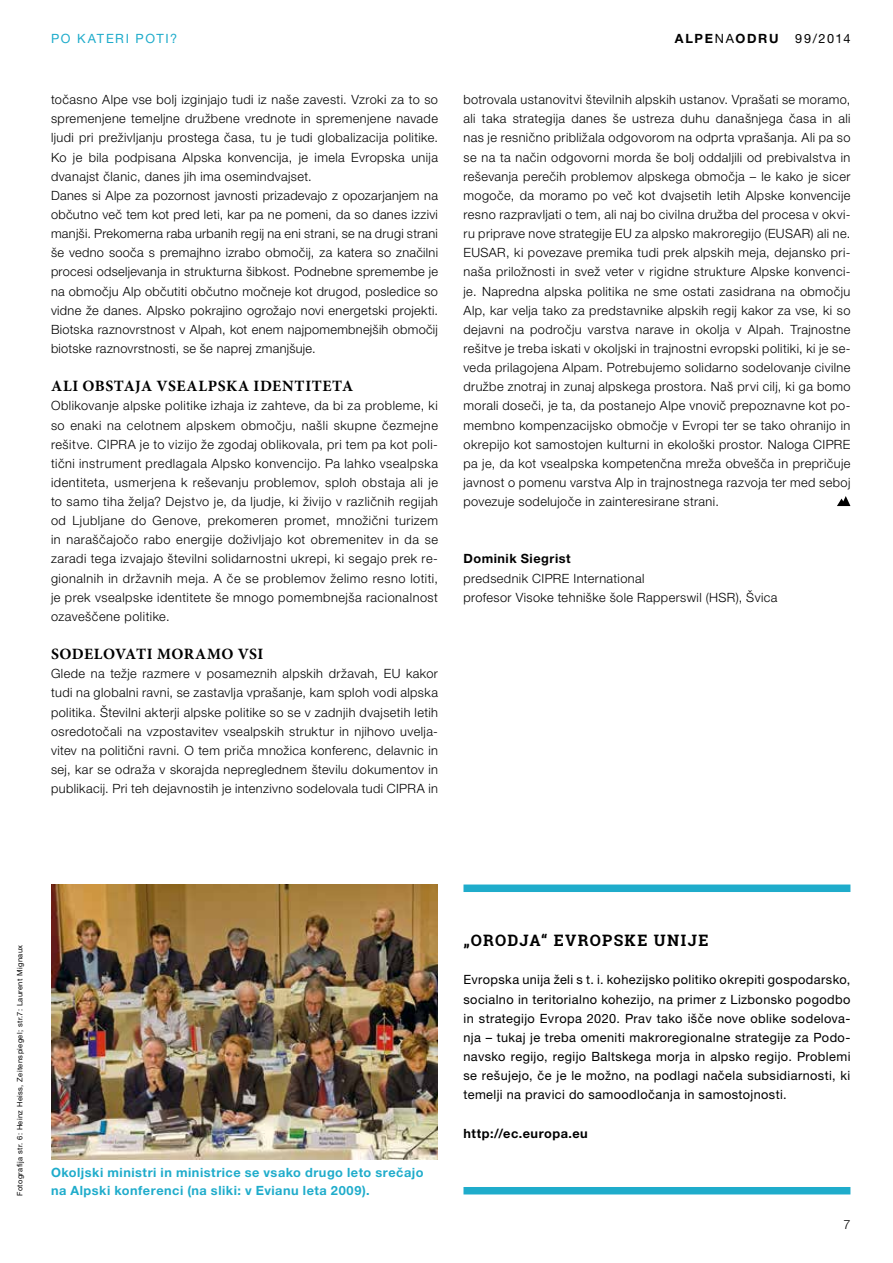
<style>
.page{position:relative;width:893px;height:1263px;background:#fff}
.page>*{position:absolute;margin:0;border:0;box-sizing:border-box;transform-origin:0 0}
.t1{font:700 15.75px "Minion Pro";letter-spacing:.035em;color:#000}
.t2{font:700 15.75px "Roboto Slab";letter-spacing:.085em;color:#000}
.t3{font:300 12.75px/19.2px "Helvetica Neue LT Pro";letter-spacing:.025em;color:#000;text-align:justify}
.t4{font:12.75px/19.2px "Helvetica Neue LT Pro";letter-spacing:.035em;color:#000;text-align:justify}
.t5{font:700 12.75px/18px "Helvetica Neue LT Pro";letter-spacing:.04em;color:#1faccb}
.t6{font:700 12.75px "Helvetica Neue LT Pro";letter-spacing:.04em;color:#000}
.t7{font:12.75px "Helvetica Neue LT Pro";letter-spacing:.13em;color:#1faccb}
.t8{font:700 12.75px "Helvetica Neue LT Pro";letter-spacing:.135em;color:#000}
.t9{font:7.5px "Helvetica Neue LT Pro";letter-spacing:.05em;color:#000}
.s1{font-weight:400}
</style>
<div class="page">
<div style="left:463px;top:884px;width:387px;height:8px;background:#1faccb"></div>
<div style="left:463px;top:1187px;width:387px;height:7px;background:#1faccb"></div>
<svg style="left:837px;top:496px;width:13px;height:10px"></svg>
<img style="left:51px;top:884px;width:387px;height:276px">
<p class="t7" style="left:51px;top:31px;width:128px">PO KATERI POTI?</p>
<p class="t8" style="left:675px;top:31px;width:105px">ALPE<span class="s1">NA</span>ODRU</p>
<p class="t4" style="left:795px;top:29px;width:57px">99/2014</p>
<p class="t3" style="left:51px;top:90px;width:388px;text-align:left">točasno Alpe vse bolj izginjajo tudi iz naše zavesti. Vzroki za to so spremenjene temeljne družbene vrednote in spremenjene navade ljudi pri preživljanju prostega časa, tu je tudi globalizacija politike.<br>Ko je bila podpisana Alpska konvencija, je imela Evropska unija dvanajst članic, danes jih ima osemindvajset.<br>Danes si Alpe za pozornost javnosti prizadevajo z opozarjanjem na občutno več tem kot pred leti, kar pa ne pomeni, da so danes izzivi manjši. Prekomerna raba urbanih regij na eni strani, se na drugi strani še vedno sooča s premajhno izrabo območij, za katera so značilni procesi odseljevanja in strukturna šibkost. Podnebne spremembe je na območju Alp občutiti občutno močneje kot drugod, posledice so vidne že danes. Alpsko pokrajino ogrožajo novi energetski projekti.<br>Biotska raznovrstnost v Alpah, kot enem najpomembnejših območij biotske raznovrstnosti, se še naprej zmanjšuje.</p>
<p class="t1" style="left:51px;top:375px;width:304px">ALI OBSTAJA VSEALPSKA IDENTITETA</p>
<p class="t3" style="left:51px;top:396px;width:388px">Oblikovanje alpske politike izhaja iz zahteve, da bi za probleme, ki so enaki na celotnem alpskem območju, našli skupne čezmejne rešitve. CIPRA je to vizijo že zgodaj oblikovala, pri tem pa kot poli&shy;tični instrument predlagala Alpsko konvencijo. Pa lahko vsealpska identiteta, usmerjena k reševanju problemov, sploh obstaja ali je to samo tiha želja? Dejstvo je, da ljudje, ki živijo v različnih regijah od Ljubljane do Genove, prekomeren promet, množični turizem in naraščajočo rabo energije doživljajo kot obremenitev in da se zaradi tega izvajajo številni solidarnostni ukrepi, ki segajo prek re&shy;gionalnih in državnih meja. A če se problemov želimo resno lotiti, je prek vsealpske identitete še mnogo pomembnejša racionalnost ozaveščene politike.</p>
<p class="t1" style="left:51px;top:643px;width:214px">SODELOVATI MORAMO VSI</p>
<p class="t3" style="left:51px;top:664px;width:388px">Glede na težje razmere v posameznih alpskih državah, EU kakor tudi na globalni ravni, se zastavlja vprašanje, kam sploh vodi alpska politika. Številni akterji alpske politike so se v zadnjih dvajsetih letih osredotočali na vzpostavitev vsealpskih struktur in njihovo uvelja&shy;vitev na politični ravni. O tem priča množica konferenc, delavnic in sej, kar se odraža v skorajda nepreglednem številu dokumentov in publikacij. Pri teh dejavnostih je intenzivno sodelovala tudi CIPRA in</p>
<p class="t3" style="left:463px;top:90px;width:388px">botrovala ustanovitvi številnih alpskih ustanov. Vprašati se moramo, ali taka strategija danes še ustreza duhu današnjega časa in ali nas je resnično približala odgovorom na odprta vprašanja. Ali pa so se na ta način odgovorni morda še bolj oddaljili od prebivalstva in reševanja perečih problemov alpskega območja – le kako je sicer mogoče, da moramo po več kot dvajsetih letih Alpske konvencije resno razpravljati o tem, ali naj bo civilna družba del procesa v okvi&shy;ru priprave nove strategije EU za alpsko makroregijo (EUSAR) ali ne.<br>EUSAR, ki povezave premika tudi prek alpskih meja, dejansko pri&shy;naša priložnosti in svež veter v rigidne strukture Alpske konvenci&shy;je. Napredna alpska politika ne sme ostati zasidrana na območju Alp, kar velja tako za predstavnike alpskih regij kakor za vse, ki so dejavni na področju varstva narave in okolja v Alpah. Trajnostne rešitve je treba iskati v okoljski in trajnostni evropski politiki, ki je se&shy;veda prilagojena Alpam. Potrebujemo solidarno sodelovanje civilne družbe znotraj in zunaj alpskega prostora. Naš prvi cilj, ki ga bomo morali doseči, je ta, da postanejo Alpe vnovič prepoznavne kot po&shy;membno kompenzacijsko območje v Evropi ter se tako ohranijo in okrepijo kot samostojen kulturni in ekološki prostor. Naloga CIPRE pa je, da kot vsealpska kompetenčna mreža obvešča in prepričuje javnost o pomenu varstva Alp in trajnostnega razvoja ter med seboj povezuje sodelujoče in zainteresirane strani.</p>
<p class="t6" style="left:463px;top:551px;width:109px">Dominik Siegrist</p>
<p class="t3" style="left:463px;top:568px;width:316px">predsednik CIPRE International<br>profesor Visoke tehniške šole Rapperswil (HSR), Švica</p>
<p class="t9" style="left:15px;top:1196px;width:253px;rotate:-90deg">Fotografija str. 6: Heinz Heiss, Zeitenspiegel; str.7: Laurent Mignaux</p>
<p class="t5" style="left:51px;top:1163px;width:374px">Okoljski ministri in ministrice se vsako drugo leto srečajo na Alpski konferenci (na sliki: v Evianu leta 2009).</p>
<p class="t2" style="left:463px;top:930px;width:246px">„ORODJA“ EVROPSKE UNIJE</p>
<p class="t4" style="left:463px;top:970px;width:388px">Evropska unija želi s t. i. kohezijsko politiko okrepiti gospodarsko, socialno in teritorialno kohezijo, na primer z Lizbonsko pogodbo in strategijo Evropa 2020. Prav tako išče nove oblike sodelova&shy;nja – tukaj je treba omeniti makroregionalne strategije za Podo&shy;navsko regijo, regijo Baltskega morja in alpsko regijo. Problemi se rešujejo, če je le možno, na podlagi načela subsidiarnosti, ki temelji na pravici do samoodločanja in samostojnosti.</p>
<p class="t6" style="left:463px;top:1125px;width:126px">http://ec.europa.eu</p>
<p class="t3" style="left:843px;top:1214px;width:9px">7</p>
</div>
